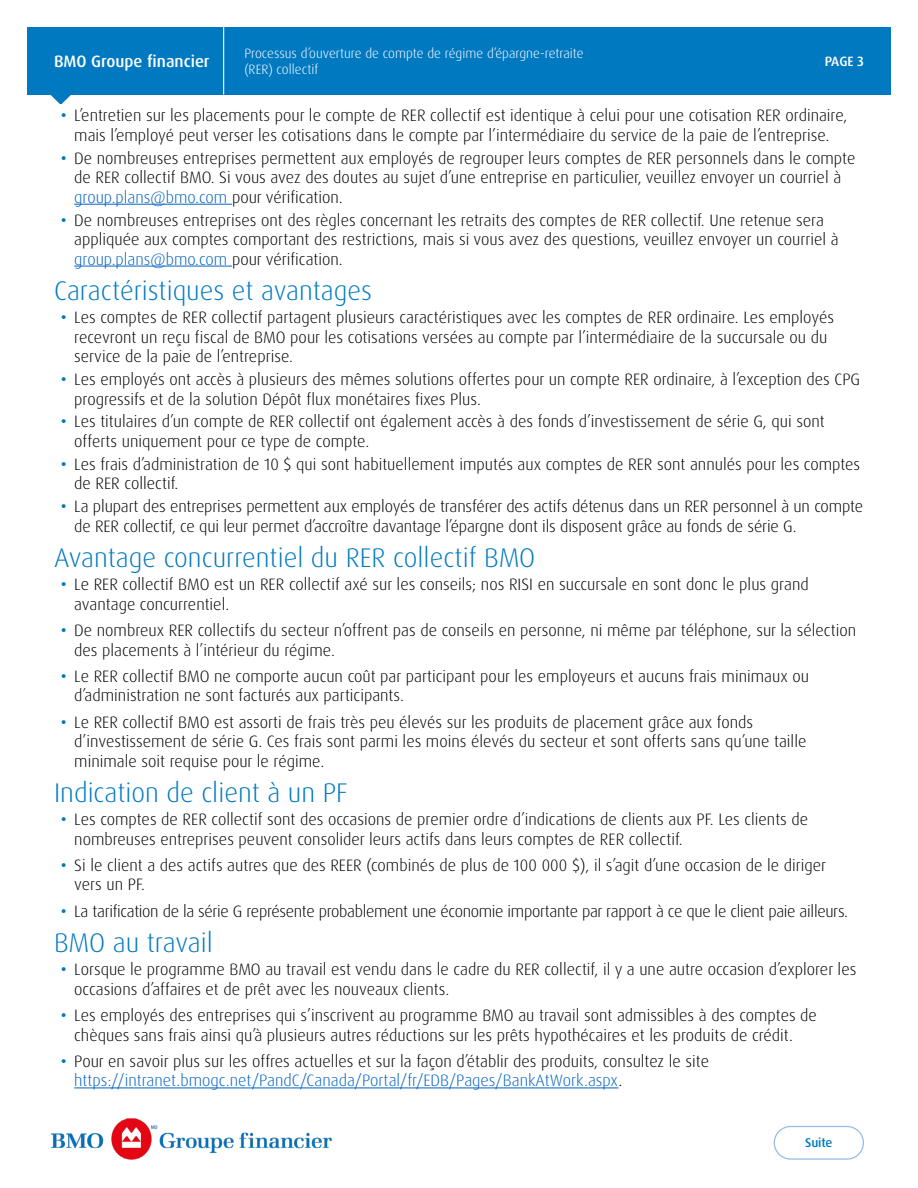
<style>
.page{position:relative;width:918px;height:1188px;background:#fff}
.page>*{position:absolute;margin:0;border:0;box-sizing:border-box;transform-origin:0 0}
.t1{font:300 27px "Dax Pro";color:#0079c1}
.t2{font:300 16.5px/19.5px "Dax Pro";color:#000}
.t3{font:300 16.5px "Dax Pro";letter-spacing:-.02em;color:#000}
.t4{font:500 16.5px "Dax Pro";color:#fff}
.t5{font:300 13.5px/16.2px "Dax Pro";color:#fff}
.t6{font:500 13.5px "Dax Pro";color:#fff}
.t7{font:500 12.75px "Dax Pro";letter-spacing:-.01em;color:#0079c1}
.s1{font-weight:500;color:#0079c1}
.s2{color:#0563c1}
</style>
<div class="page">
<svg style="left:774px;top:1126px;width:90px;height:34px"></svg>
<img style="left:51px;top:1118px;width:281px;height:42px">
<hr style="left:74px;top:204px;width:158px;height:1px;background:#0563c1">
<hr style="left:74px;top:266px;width:158px;height:1px;background:#0563c1">
<hr style="left:74px;top:1088px;width:544px;height:1px;background:#0563c1">
<div style="left:27px;top:27px;width:864px;height:67px;background:#0079c1"></div>
<svg style="left:50px;top:94px;width:21px;height:10px"></svg>
<hr style="left:223px;top:27px;width:1px;height:67px;background:#fff">
<p class="t4" style="left:54px;top:51px;width:157px">BMO Groupe financier</p>
<p class="t5" style="left:244px;top:45px;width:341px">Processus d’ouverture de compte de régime d’épargne-retraite (RER) collectif</p>
<p class="t6" style="left:825px;top:53px;width:41px">PAGE 3</p>
<p class="t2" style="left:61px;top:106px;width:788px;text-align:center"><span class="s1">•</span> L’entretien sur les placements pour le compte de RER collectif est identique à celui pour une cotisation RER ordinaire, mais l’employé peut verser les cotisations dans le compte par l’intermédiaire du service de la paie de l’entreprise.</p>
<p class="t2" style="left:74px;top:148px;width:783px;text-indent:-14px"><span class="s1">•</span> De nombreuses entreprises permettent aux employés de regrouper leurs comptes de RER personnels dans le compte de RER collectif BMO. Si vous avez des doutes au sujet d’une entreprise en particulier, veuillez envoyer un courriel à <span class="s2">group.plans@bmo.com</span> pour vérification.</p>
<p class="t2" style="left:74px;top:210px;width:766px;text-indent:-14px"><span class="s1">•</span> De nombreuses entreprises ont des règles concernant les retraits des comptes de RER collectif. Une retenue sera appliquée aux comptes comportant des restrictions, mais si vous avez des questions, veuillez envoyer un courriel à <span class="s2">group.plans@bmo.com</span> pour vérification.</p>
<h2 class="t1" style="left:54px;top:274px;width:320px">Caractéristiques et avantages</h2>
<p class="t2" style="left:74px;top:308px;width:761px;text-indent:-14px"><span class="s1">•</span> Les comptes de RER collectif partagent plusieurs caractéristiques avec les comptes de RER ordinaire. Les employés recevront un reçu fiscal de BMO pour les cotisations versées au compte par l’intermédiaire de la succursale ou du service de la paie de l’entreprise.</p>
<p class="t2" style="left:74px;top:370px;width:787px;text-indent:-14px"><span class="s1">•</span> Les employés ont accès à plusieurs des mêmes solutions offertes pour un compte RER ordinaire, à l’exception des CPG progressifs et de la solution Dépôt flux monétaires fixes Plus.</p>
<p class="t2" style="left:74px;top:412px;width:752px;text-indent:-14px"><span class="s1">•</span> Les titulaires d’un compte de RER collectif ont également accès à des fonds d’investissement de série G, qui sont offerts uniquement pour ce type de compte.</p>
<p class="t2" style="left:74px;top:454px;width:788px;text-indent:-14px"><span class="s1">•</span> Les frais d’administration de 10 $ qui sont habituellement imputés aux comptes de RER sont annulés pour les comptes de RER collectif.</p>
<p class="t2" style="left:74px;top:497px;width:790px;text-indent:-14px"><span class="s1">•</span> La plupart des entreprises permettent aux employés de transférer des actifs détenus dans un RER personnel à un compte de RER collectif, ce qui leur permet d’accroître davantage l’épargne dont ils disposent grâce au fonds de série G.</p>
<h2 class="t1" style="left:54px;top:541px;width:483px">Avantage concurrentiel du RER collectif BMO</h2>
<p class="t2" style="left:74px;top:575px;width:736px;text-indent:-14px"><span class="s1">•</span> Le RER collectif BMO est un RER collectif axé sur les conseils; nos RISI en succursale en sont donc le plus grand avantage concurrentiel.</p>
<p class="t2" style="left:74px;top:621px;width:783px;text-indent:-14px"><span class="s1">•</span> De nombreux RER collectifs du secteur n’offrent pas de conseils en personne, ni même par téléphone, sur la sélection des placements à l’intérieur du régime.</p>
<p class="t2" style="left:74px;top:666px;width:736px;text-indent:-14px"><span class="s1">•</span> Le RER collectif BMO ne comporte aucun coût par participant pour les employeurs et aucuns frais minimaux ou d’administration ne sont facturés aux participants.</p>
<p class="t2" style="left:74px;top:712px;width:734px;text-indent:-14px"><span class="s1">•</span> Le RER collectif BMO est assorti de frais très peu élevés sur les produits de placement grâce aux fonds d’investissement de série G. Ces frais sont parmi les moins élevés du secteur et sont offerts sans qu’une taille minimale soit requise pour le régime.</p>
<h2 class="t1" style="left:54px;top:776px;width:295px">Indication de client à un PF</h2>
<p class="t2" style="left:74px;top:810px;width:736px;text-indent:-14px"><span class="s1">•</span> Les comptes de RER collectif sont des occasions de premier ordre d’indications de clients aux PF. Les clients de nombreuses entreprises peuvent consolider leurs actifs dans leurs comptes de RER collectif.</p>
<p class="t2" style="left:74px;top:856px;width:753px;text-indent:-14px"><span class="s1">•</span> Si le client a des actifs autres que des REER (combinés de plus de 100 000 $), il s’agit d’une occasion de le diriger vers un PF.</p>
<p class="t3" style="left:61px;top:900px;width:789px"><span class="s1">•</span> La tarification de la série G représente probablement une économie importante par rapport à ce que le client paie ailleurs.</p>
<h2 class="t1" style="left:54px;top:926px;width:160px">BMO au travail</h2>
<p class="t2" style="left:74px;top:960px;width:784px;text-indent:-14px"><span class="s1">•</span> Lorsque le programme BMO au travail est vendu dans le cadre du RER collectif, il y a une autre occasion d’explorer les occasions d’affaires et de prêt avec les nouveaux clients.</p>
<p class="t2" style="left:74px;top:1006px;width:744px;text-indent:-14px"><span class="s1">•</span> Les employés des entreprises qui s’inscrivent au programme BMO au travail sont admissibles à des comptes de chèques sans frais ainsi qu’à plusieurs autres réductions sur les prêts hypothécaires et les produits de crédit.</p>
<p class="t2" style="left:74px;top:1051px;width:636px;text-indent:-14px"><span class="s1">•</span> Pour en savoir plus sur les offres actuelles et sur la façon d’établir des produits, consultez le site <span class="s2">https://intranet.bmogc.net/PandC/Canada/Portal/fr/EDB/Pages/BankAtWork.aspx</span>.</p>
<p class="t7" style="left:805px;top:1135px;width:29px">Suite</p>
</div>
